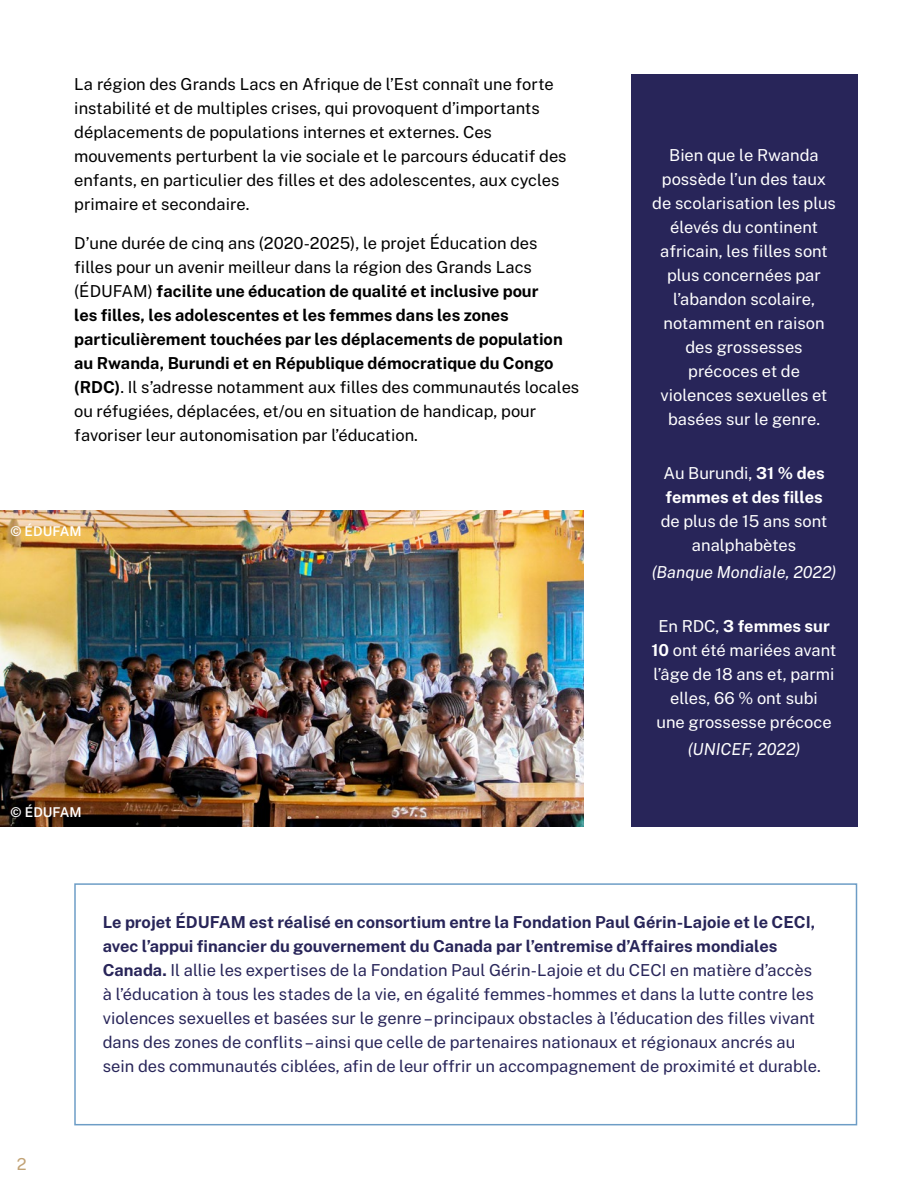
<style>
.page{position:relative;width:918px;height:1188px;background:#fff}
.page>*{position:absolute;margin:0;border:0;box-sizing:border-box;transform-origin:0 0}
.t1{font:16.5px/24px "Public Sans";color:#000}
.t2{font:16.5px/24px "Public Sans";color:#282559}
.t3{font:16.5px/24px "Public Sans";color:#fff;text-align:center}
.t4{font:italic 16.5px "Public Sans";color:#fff}
.t5{font:700 16.5px/24px "Public Sans";color:#fff}
.t6{font:16.5px "Public Sans";color:#c2a376}
.t7{font:600 13.5px "Public Sans";color:#fff}
.s1{font-weight:700}
.s2{font-weight:400}
</style>
<div class="page">
<img style="left:0;top:511px;width:584px;height:316px">
<div style="left:631px;top:74px;width:226px;height:753px;background:#282559"></div>
<div style="left:74px;top:883px;width:783px;height:242px;border:2px solid #6d9dc6"></div>
<p class="t1" style="left:74px;top:71px;width:494px">La région des Grands Lacs en Afrique de l’Est connaît une forte instabilité et de multiples crises, qui provoquent d’importants déplacements de populations internes et externes. Ces mouvements perturbent la vie sociale et le parcours éducatif des enfants, en particulier des filles et des adolescentes, aux cycles primaire et secondaire.</p>
<p class="t1" style="left:74px;top:230px;width:507px">D’une durée de cinq ans (2020-2025), le projet Éducation des filles pour un avenir meilleur dans la région des Grands Lacs (ÉDUFAM) <span class="s1">facilite une éducation de qualité et inclusive pour<br>les filles, les adolescentes et les femmes dans les zones particulièrement touchées par les déplacements de population au Rwanda, Burundi et en République démocratique du Congo (RDC)</span>. Il s’adresse notamment aux filles des communautés locales ou réfugiées, déplacées, et/ou en situation de handicap, pour favoriser leur autonomisation par l’éducation.</p>
<p class="t7" style="left:11px;top:521px;width:73px">© ÉDUFAM</p>
<p class="t7" style="left:11px;top:802px;width:73px">© ÉDUFAM</p>
<p class="t3" style="left:652px;top:142px;width:185px">Bien que le Rwanda possède l’un des taux de scolarisation les plus élevés du continent africain, les filles sont plus concernées par l’abandon scolaire, notamment en raison des grossesses précoces et de violences sexuelles et basées sur le genre.</p>
<p class="t5" style="left:663px;top:460px;width:163px"><span class="s2">Au Burundi,</span> 31 % des femmes et des filles</p>
<p class="t3" style="left:661px;top:508px;width:168px">de plus de 15 ans sont analphabètes</p>
<p class="t4" style="left:652px;top:562px;width:186px">(Banque Mondiale, 2022)</p>
<p class="t3" style="left:652px;top:613px;width:187px">En RDC, <span class="s1">3 femmes sur<br>10</span> ont été mariées avant l’âge de 18 ans et, parmi elles, 66 % ont subi<br>une grossesse précoce</p>
<p class="t4" style="left:688px;top:739px;width:114px">(UNICEF, 2022)</p>
<p class="t6" style="left:17px;top:1152px;width:11px">2</p>
<p class="t2" style="left:103px;top:909px;width:720px"><span class="s1">Le projet ÉDUFAM est réalisé en consortium entre la Fondation Paul Gérin-Lajoie et le CECI, avec l’appui financier du gouvernement du Canada par l’entremise d’Affaires mondiales Canada.</span> Il allie les expertises de la Fondation Paul Gérin-Lajoie et du CECI en matière d’accès à l’éducation à tous les stades de la vie, en égalité femmes-hommes et dans la lutte contre les violences sexuelles et basées sur le genre – principaux obstacles à l’éducation des filles vivant dans des zones de conflits – ainsi que celle de partenaires nationaux et régionaux ancrés au sein des communautés ciblées, afin de leur offrir un accompagnement de proximité et durable.</p>
</div>
